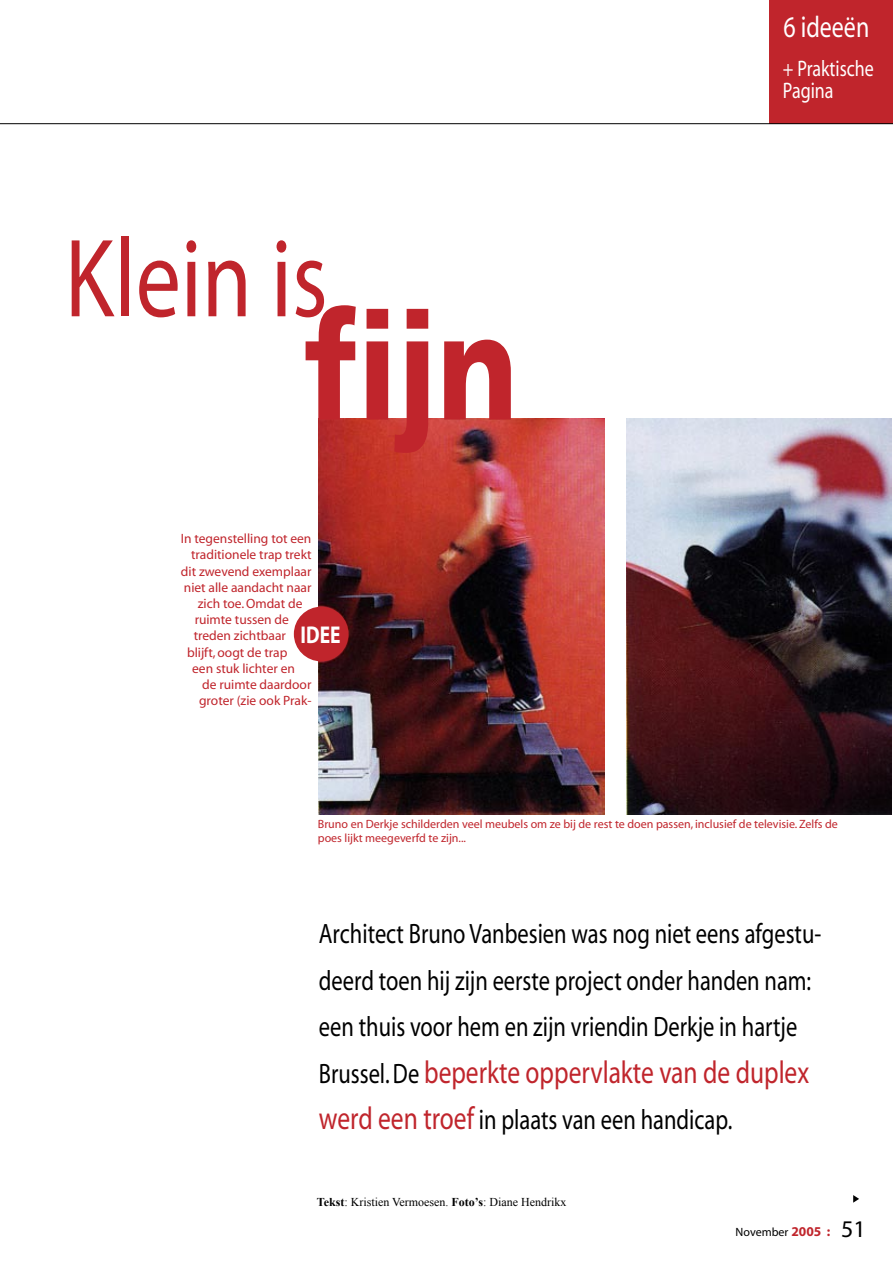
<style>
.page{position:relative;width:893px;height:1263px;background:#fff}
.page>*{position:absolute;margin:0;border:0;box-sizing:border-box;transform-origin:0 0}
.t1{font:900 150px "Frutiger LT";color:#c0252c;scale:.8 1}
.t2{font:112.5px "Myriad Pro";color:#c0252c;scale:.8 1}
.t3{font:31.8px "Myriad";color:#c0252c;scale:.8 1}
.t4{font:30px "Myriad";color:#fff;scale:.8 1}
.t5{font:28.2px/46.5px "Myriad";color:#000;scale:.8 1}
.t6{font:700 24.3px "Myriad";color:#fff;scale:.8 1}
.t7{font:24px "Myriad";color:#000}
.t8{font:22.5px "Myriad";color:#fff;scale:.8 1}
.t9{font:13.5px "Myriad";color:#c0252c}
.t10{font:700 13.5px "Myriad";color:#c0252c}
.t11{font:12px/14.4px "Myriad";color:#c0252c}
.t12{font:12px "Times New Roman";color:#000}
.t13{font:12px "Myriad";color:#000}
.s1{font-size:28.2px;color:#000}
.s2{font-size:31.8px;color:#c0252c}
.s3{font-weight:700}
</style>
<div class="page">
<div style="left:770px;top:0;width:123px;height:123px;background:#c0252c"></div>
<img style="left:627px;top:419px;width:264px;height:396px">
<img style="left:319px;top:419px;width:286px;height:396px">
<div style="left:294px;top:607px;width:54px;height:54px;background:#c0252c;border-radius:50%"></div>
<hr style="left:0;top:123px;width:893px;height:1px;background:#000">
<svg style="left:853px;top:1195px;width:6px;height:8px"></svg>
<p class="t2" style="left:65px;top:217px;width:330px">Klein is</p>
<p class="t1" style="left:304px;top:276px;width:268px">fijn</p>
<p class="t9" style="left:181px;top:532px;width:132px">In tegenstelling tot een</p>
<p class="t9" style="left:191px;top:548px;width:122px">traditionele trap trekt</p>
<p class="t9" style="left:181px;top:564px;width:132px">dit zwevend exemplaar</p>
<p class="t9" style="left:184px;top:580px;width:129px">niet alle aandacht naar</p>
<p class="t9" style="left:198px;top:597px;width:106px">zich toe. Omdat de</p>
<p class="t9" style="left:195px;top:613px;width:96px">ruimte tussen de</p>
<p class="t9" style="left:194px;top:629px;width:94px">treden zichtbaar</p>
<p class="t9" style="left:187px;top:645px;width:102px">blijft, oogt de trap</p>
<p class="t9" style="left:192px;top:661px;width:104px">een stuk lichter en</p>
<p class="t9" style="left:202px;top:678px;width:111px">de ruimte daardoor</p>
<p class="t9" style="left:199px;top:694px;width:114px">groter (zie ook Prak-</p>
<p class="t6" style="left:301px;top:622px;width:51px">IDEE</p>
<p class="t4" style="left:783px;top:12px;width:109px">6 ideeën</p>
<p class="t8" style="left:783px;top:57px;width:115px">+ Praktische</p>
<p class="t8" style="left:783px;top:79px;width:65px">Pagina</p>
<p class="t11" style="left:318px;top:817px;width:522px">Bruno en Derkje schilderden veel meubels om ze bij de rest te doen passen, inclusief de televisie. Zelfs de poes lijkt meegeverfd te zijn...</p>
<p class="t5" style="left:319px;top:912px;width:629px">Architect Bruno Vanbesien was nog niet eens afgestu&shy;deerd toen hij zijn eerste project onder handen nam: een thuis voor hem en zijn vriendin Derkje in hartje</p>
<p class="t3" style="left:319px;top:1056px;width:614px"><span class="s1">Brussel. De</span> beperkte oppervlakte van de duplex</p>
<p class="t5" style="left:319px;top:1098px;width:518px"><span class="s2">werd een troef</span> in plaats van een handicap.</p>
<p class="t12" style="left:317px;top:1194px;width:251px"><span class="s3">Tekst</span>: Kristien Vermoesen. <span class="s3">Foto’s</span>: Diane Hendrikx</p>
<p class="t13" style="left:736px;top:1226px;width:54px">November</p>
<p class="t10" style="left:791px;top:1224px;width:40px">2005 :</p>
<p class="t7" style="left:841px;top:1217px;width:26px">51</p>
</div>
